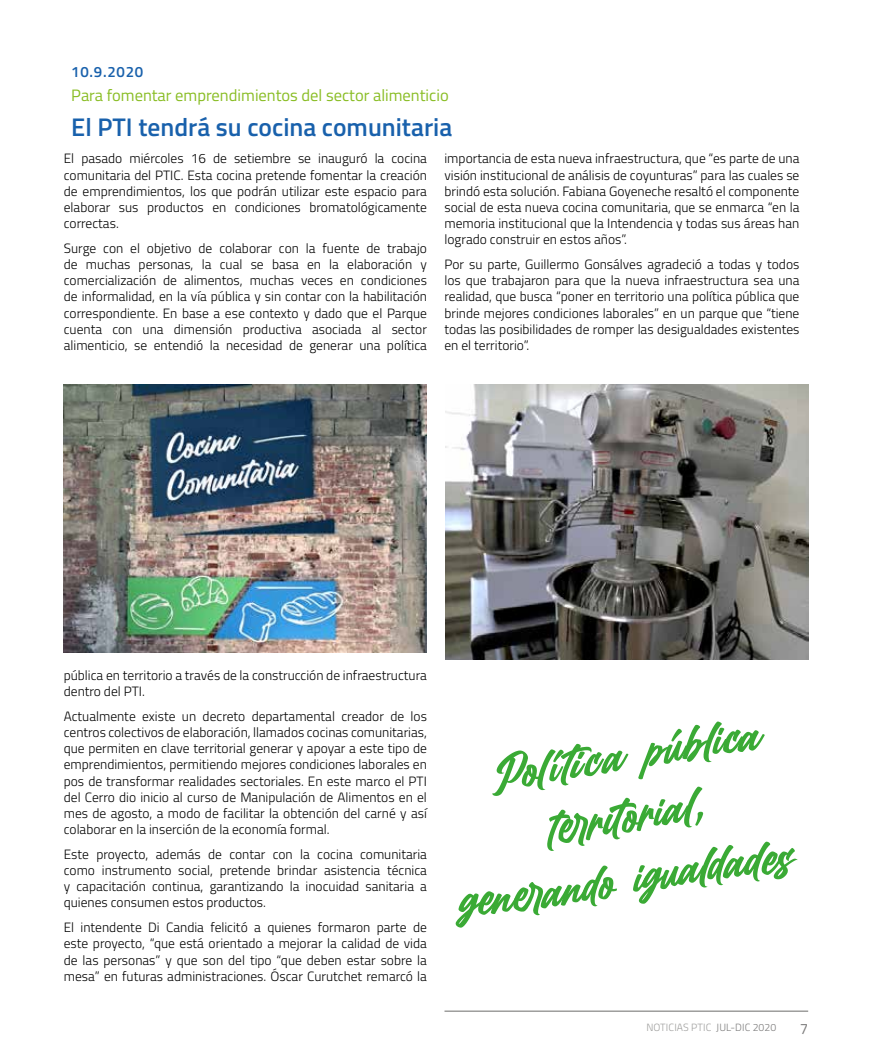
<style>
.page{position:relative;width:872px;height:1063px;background:#fff}
.page>*{position:absolute;margin:0;border:0;box-sizing:border-box;transform-origin:0 0}
.t1{font:600 25.5px "Titillium";color:#1961ac}
.t2{font:16.5px "Titillium";color:#89bd24}
.t3{font:600 15px "Titillium";letter-spacing:.05em;color:#1961ac}
.t4{font:15px "Titillium";color:#7c7b7b}
.t5{font:300 13.5px/16.2px "Titillium";color:#000;text-align:justify}
.t6{font:300 10.5px "Titillium";letter-spacing:.01em;color:#9d9d9c}
.s1{color:#7c7b7b}
</style>
<div class="page">
<hr style="left:444px;top:1010px;width:364px;height:2px;background:#9d9d9c">
<img style="left:64px;top:384px;width:363px;height:269px">
<img style="left:445px;top:384px;width:363px;height:276px">
<svg style="left:455px;top:722px;width:342px;height:206px"></svg>
<p class="t3" style="left:71px;top:61px;width:73px">10.9.2020</p>
<p class="t2" style="left:71px;top:83px;width:379px">Para fomentar emprendimientos del sector alimenticio</p>
<h1 class="t1" style="left:71px;top:108px;width:382px">El PTI tendrá su cocina comunitaria</h1>
<p class="t5" style="left:64px;top:150px;width:365px">El pasado miércoles 16 de setiembre se inauguró la cocina comunitaria del PTIC. Esta cocina pretende fomentar la creación de emprendimientos, los que podrán utilizar este espacio para elaborar sus productos en condiciones bromatológicamente correctas.</p>
<p class="t5" style="left:64px;top:239px;width:365px">Surge con el objetivo de colaborar con la fuente de trabajo de muchas personas, la cual se basa en la elaboración y comercialización de alimentos, muchas veces en condiciones de informalidad, en la vía pública y sin contar con la habilitación correspondiente. En base a ese contexto y dado que el Parque cuenta con una dimensión productiva asociada al sector alimenticio, se entendió la necesidad de generar una política</p>
<p class="t5" style="left:444px;top:150px;width:356px">importancia de esta nueva infraestructura, que “es parte de una visión institucional de análisis de coyunturas” para las cuales se brindó esta solución. Fabiana Goyeneche resaltó el componente social de esta nueva cocina comunitaria, que se enmarca “en la memoria institucional que la Intendencia y todas sus áreas han logrado construir en estos años”.</p>
<p class="t5" style="left:444px;top:256px;width:356px">Por su parte, Guillermo Gonsálves agradeció a todas y todos los que trabajaron para que la nueva infraestructura sea una realidad, que busca “poner en territorio una política pública que brinde mejores condiciones laborales” en un parque que “tiene todas las posibilidades de romper las desigualdades existentes en el territorio”.</p>
<p class="t5" style="left:64px;top:666px;width:365px">pública en territorio a través de la construcción de infraestructura dentro del PTI.</p>
<p class="t5" style="left:64px;top:707px;width:365px">Actualmente existe un decreto departamental creador de los centros colectivos de elaboración, llamados cocinas comunitarias, que permiten en clave territorial generar y apoyar a este tipo de emprendimientos, permitiendo mejores condiciones laborales en pos de transformar realidades sectoriales. En este marco el PTI del Cerro dio inicio al curso de Manipulación de Alimentos en el mes de agosto, a modo de facilitar la obtención del carné y así colaborar en la inserción de la economía formal.</p>
<p class="t5" style="left:64px;top:845px;width:365px">Este proyecto, además de contar con la cocina comunitaria como instrumento social, pretende brindar asistencia técnica y capacitación continua, garantizando la inocuidad sanitaria a quienes consumen estos productos.</p>
<p class="t5" style="left:64px;top:919px;width:365px">El intendente Di Candia felicitó a quienes formaron parte de este proyecto, “que está orientado a mejorar la calidad de vida de las personas” y que son del tipo “que deben estar sobre la mesa” en futuras administraciones. Óscar Curutchet remarcó la</p>
<p class="t6" style="left:646px;top:1020px;width:131px">NOTICIAS PTIC <span class="s1">JUL-DIC 2020</span></p>
<p class="t4" style="left:799px;top:1018px;width:10px">7</p>
</div>
